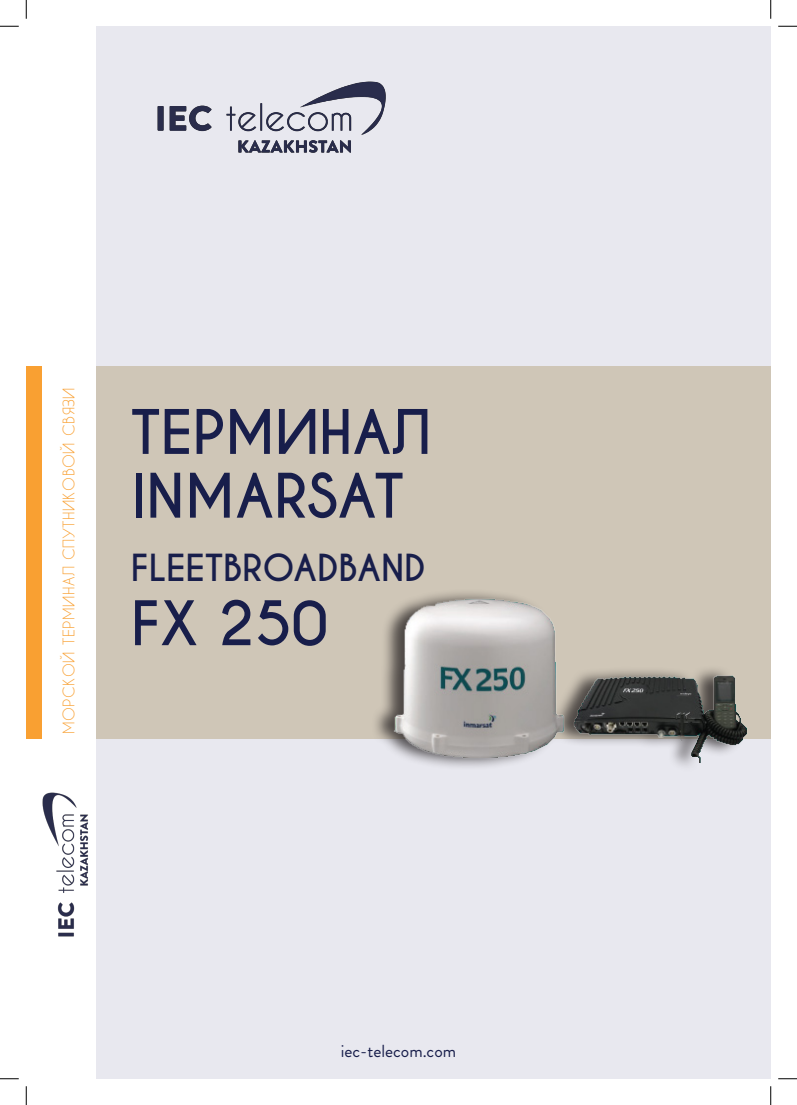
<style>
.page{position:relative;width:797px;height:1105px;background:#fff}
.page>*{position:absolute;margin:0;border:0;box-sizing:border-box;transform-origin:0 0}
.t1{font:700 57.5px/63.8px "Caviar Dreams";color:#181e4b}
.t2{font:700 35px "Caviar Dreams";color:#181e4b}
.t3{font:17.5px "Brandon Grotesque";color:#181e4b}
.t4{font:15px "Caviar Dreams";letter-spacing:.04em;color:#f9a032}
</style>
<div class="page">
<div style="left:96px;top:26px;width:674px;height:1053px;background:#e8e8ef"></div>
<div style="left:26px;top:366px;width:16px;height:373px;background:#f9a032"></div>
<div style="left:97px;top:366px;width:673px;height:373px;background:#cfc6b7"></div>
<div style="left:371px;top:588px;width:374px;height:186px;background:#231f20;opacity:.75"></div>
<img style="left:388px;top:593px;width:359px;height:169px">
<img style="left:157px;top:81px;width:229px;height:72px">
<img style="left:42px;top:792px;width:47px;height:145px">
<svg style="left:0;top:25px;width:19px;height:2px"></svg>
<svg style="left:778px;top:25px;width:19px;height:2px"></svg>
<svg style="left:0;top:1078px;width:19px;height:1px"></svg>
<svg style="left:778px;top:1078px;width:19px;height:1px"></svg>
<svg style="left:25px;top:0;width:2px;height:19px"></svg>
<svg style="left:25px;top:1086px;width:2px;height:19px"></svg>
<svg style="left:770px;top:0;width:1px;height:19px"></svg>
<svg style="left:770px;top:1086px;width:1px;height:19px"></svg>
<p class="t4" style="left:60px;top:734px;width:348px;rotate:-90deg">МОРСКОЙ ТЕРМИНАЛ СПУТНИКОВОЙ СВЯЗИ</p>
<p class="t1" style="left:131px;top:402px;width:301px">ТЕРМИНАЛ<br>INMARSAT</p>
<p class="t2" style="left:131px;top:547px;width:296px">FLEETBROADBAND</p>
<p class="t1" style="left:131px;top:593px;width:198px">FX 250</p>
<p class="t3" style="left:341px;top:1039px;width:117px">iec-telecom.com</p>
</div>
